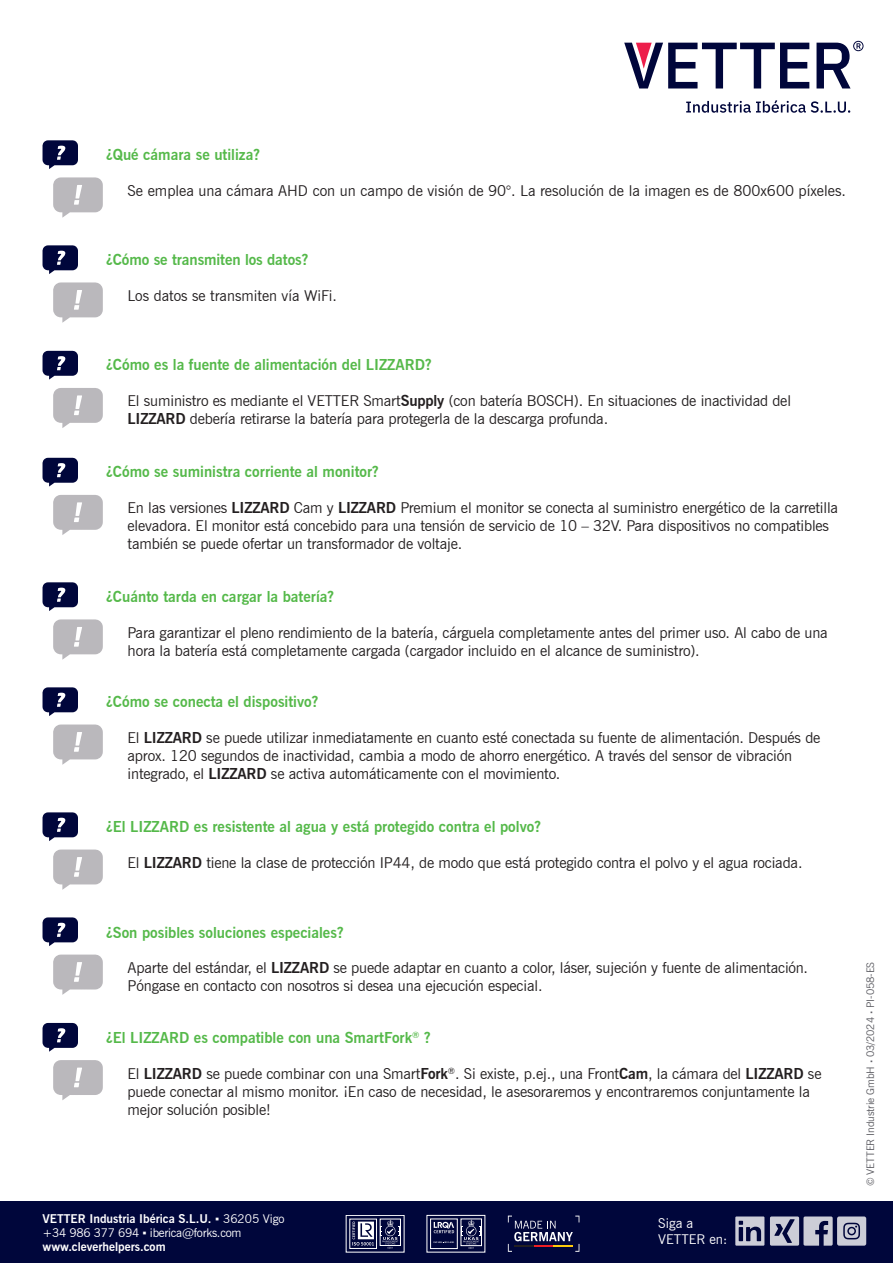
<style>
.page{position:relative;width:893px;height:1263px;background:#fff}
.page>*{position:absolute;margin:0;border:0;box-sizing:border-box;transform-origin:0 0}
.t1{font:15px/18px "News Gothic BT";letter-spacing:-.01em;color:#231f20}
.t2{font:700 15px "News Gothic BT";color:#55b94a}
.t3{font:13.5px/16.2px "News Gothic BT";color:#fff}
.t4{font:700 12px/14px "News Gothic BT";color:#fff}
.t5{font:10.5px "News Gothic BT";letter-spacing:-.01em;color:#5c5c62}
.s1{font-weight:700}
.s2{font-family:"Arial";font-weight:400}
.s3{font-weight:400}
.s4{font-family:"News Gothic Std";font-weight:700}
</style>
<div class="page">
<div style="left:0;top:1201px;width:893px;height:62px;background:#00063b"></div>
<svg style="left:735px;top:1216px;width:29px;height:30px"></svg>
<svg style="left:770px;top:1216px;width:96px;height:30px"></svg>
<div style="left:346px;top:1215px;width:58px;height:37px;border:1px solid #fff"></div>
<div style="left:350px;top:1219px;width:27px;height:30px;border:1px solid #fff"></div>
<div style="left:380px;top:1219px;width:21px;height:27px;border:1px solid #fff"></div>
<svg style="left:380px;top:1220px;width:20px;height:29px"></svg>
<svg style="left:352px;top:1221px;width:22px;height:24px"></svg>
<div style="left:427px;top:1215px;width:58px;height:37px;border:1px solid #fff"></div>
<div style="left:430px;top:1219px;width:27px;height:30px;border:1px solid #fff"></div>
<div style="left:461px;top:1219px;width:21px;height:27px;border:1px solid #fff"></div>
<svg style="left:461px;top:1220px;width:20px;height:29px"></svg>
<svg style="left:434px;top:1222px;width:20px;height:11px"></svg>
<svg style="left:434px;top:1241px;width:20px;height:2px"></svg>
<svg style="left:508px;top:1215px;width:71px;height:37px"></svg>
<svg style="left:686px;top:100px;width:164px;height:13px"></svg>
<svg style="left:624px;top:43px;width:185px;height:45px"></svg>
<svg style="left:816px;top:41px;width:47px;height:47px"></svg>
<svg style="left:53px;top:177px;width:50px;height:41px"></svg>
<svg style="left:53px;top:282px;width:50px;height:41px"></svg>
<svg style="left:53px;top:388px;width:50px;height:40px"></svg>
<svg style="left:42px;top:140px;width:36px;height:29px"></svg>
<svg style="left:42px;top:245px;width:36px;height:29px"></svg>
<svg style="left:42px;top:351px;width:36px;height:29px"></svg>
<svg style="left:53px;top:495px;width:50px;height:40px"></svg>
<svg style="left:42px;top:458px;width:36px;height:28px"></svg>
<svg style="left:53px;top:619px;width:50px;height:41px"></svg>
<svg style="left:42px;top:582px;width:36px;height:29px"></svg>
<svg style="left:53px;top:724px;width:50px;height:41px"></svg>
<svg style="left:42px;top:687px;width:36px;height:29px"></svg>
<svg style="left:53px;top:849px;width:50px;height:41px"></svg>
<svg style="left:42px;top:812px;width:36px;height:29px"></svg>
<svg style="left:53px;top:954px;width:50px;height:41px"></svg>
<svg style="left:42px;top:917px;width:36px;height:29px"></svg>
<svg style="left:53px;top:1060px;width:50px;height:40px"></svg>
<svg style="left:42px;top:1023px;width:36px;height:29px"></svg>
<p class="t2" style="left:106px;top:145px;width:155px">¿Qué cámara se utiliza?</p>
<p class="t1" style="left:128px;top:181px;width:720px">Se emplea una cámara AHD con un campo de visión de 90°. La resolución de la imagen es de 800x600 píxeles.</p>
<p class="t2" style="left:106px;top:250px;width:203px">¿Cómo se transmiten los datos?</p>
<p class="t1" style="left:128px;top:286px;width:211px">Los datos se transmiten vía WiFi.</p>
<p class="t2" style="left:106px;top:356px;width:327px">¿Cómo es la fuente de alimentación del LIZZARD?</p>
<p class="t1" style="left:128px;top:392px;width:665px">El suministro es mediante el VETTER Smart<span class="s1">Supply</span> (con batería BOSCH). En situaciones de inactividad del<br><span class="s1">LIZZARD</span> debería retirarse la batería para protegerla de la descarga profunda.</p>
<p class="t2" style="left:106px;top:463px;width:274px">¿Cómo se suministra corriente al monitor?</p>
<p class="t1" style="left:128px;top:499px;width:712px">En las versiones <span class="s1">LIZZARD</span> Cam y <span class="s1">LIZZARD</span> Premium el monitor se conecta al suministro energético de la carretilla elevadora. El monitor está concebido para una tensión de servicio de 10 – 32V. Para dispositivos no compatibles también se puede ofertar un transformador de voltaje.</p>
<p class="t2" style="left:106px;top:587px;width:229px">¿Cuánto tarda en cargar la batería?</p>
<p class="t1" style="left:128px;top:623px;width:702px">Para garantizar el pleno rendimiento de la batería, cárguela completamente antes del primer uso. Al cabo de una hora la batería está completamente cargada (cargador incluido en el alcance de suministro).</p>
<p class="t2" style="left:106px;top:693px;width:214px">¿Cómo se conecta el dispositivo?</p>
<p class="t1" style="left:128px;top:728px;width:694px">El <span class="s1">LIZZARD</span> se puede utilizar inmediatamente en cuanto esté conectada su fuente de alimentación. Después de aprox. 120 segundos de inactividad, cambia a modo de ahorro energético. A través del sensor de vibración integrado, el <span class="s1">LIZZARD</span> se activa automáticamente con el movimiento.</p>
<p class="t2" style="left:106px;top:818px;width:436px">¿El LIZZARD es resistente al agua y está protegido contra el polvo?</p>
<p class="t1" style="left:128px;top:853px;width:676px">El <span class="s1">LIZZARD</span> tiene la clase de protección IP44, de modo que está protegido contra el polvo y el agua rociada.</p>
<p class="t2" style="left:106px;top:923px;width:239px">¿Son posibles soluciones especiales?</p>
<p class="t1" style="left:128px;top:959px;width:682px">Aparte del estándar, el <span class="s1">LIZZARD</span> se puede adaptar en cuanto a color, láser, sujeción y fuente de alimentación.<br>Póngase en contacto con nosotros si desea una ejecución especial.</p>
<p class="t2" style="left:106px;top:1028px;width:326px">¿El LIZZARD es compatible con una SmartFork<sup>®</sup> ?</p>
<p class="t1" style="left:128px;top:1064px;width:695px">El <span class="s1">LIZZARD</span> se puede combinar con una Smart<span class="s1">Fork</span><sup>®</sup>. Si existe, p.ej., una Front<span class="s1">Cam</span>, la cámara del <span class="s1">LIZZARD</span> se puede conectar al mismo monitor. ¡En caso de necesidad, le asesoraremos y encontraremos conjuntamente la mejor solución posible!</p>
<p class="t4" style="left:43px;top:1211px;width:244px">VETTER Industria Ibérica S.L.U. <span class="s2">▪</span> <span class="s3">36205 Vigo +34 986 377 694</span> <span class="s2">▪</span> <span class="s3">iberica@forks.com </span>www.cleverhelpers.com</p>
<p class="t3" style="left:658px;top:1215px;width:70px">Siga a<br>VETTER en:</p>
<p class="t5" style="left:864px;top:1186px;width:226px;rotate:-90deg">© VETTER Industrie GmbH <span class="s4">·</span> 03/2024 <span class="s4">·</span> PI-058-ES</p>
</div>
